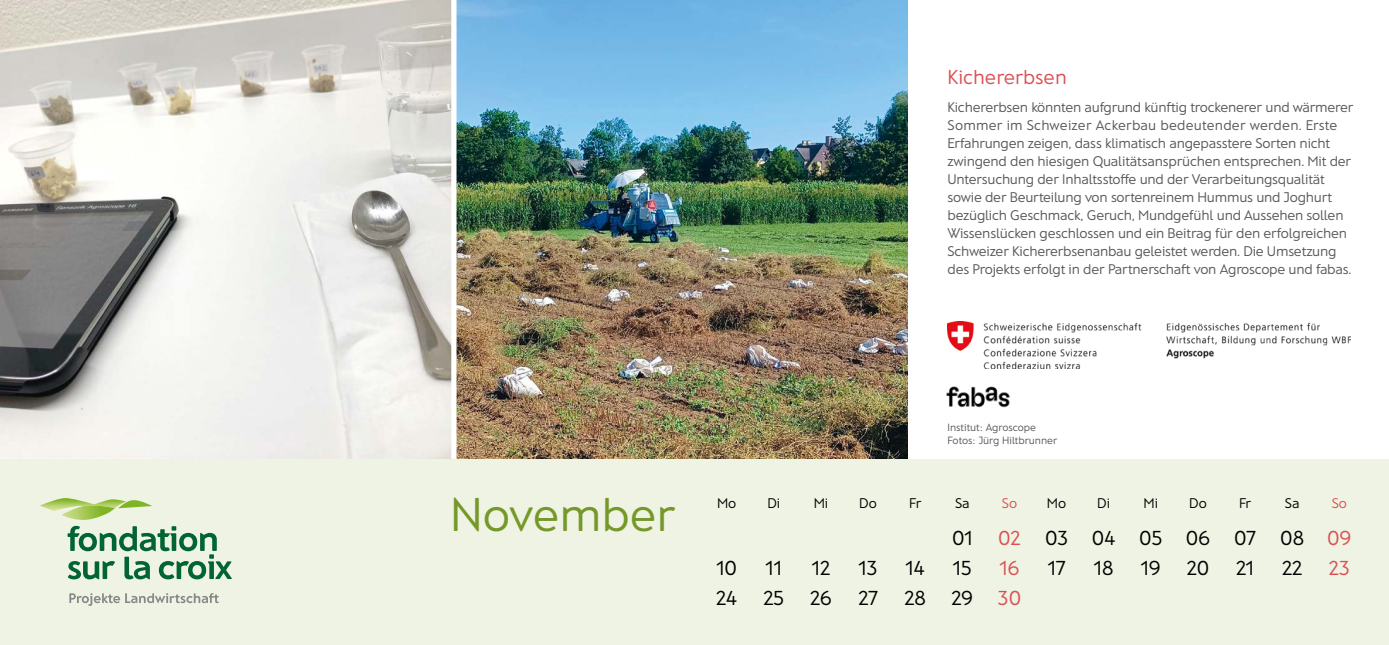
<style>
.page{position:relative;width:1389px;height:645px;background:#fff}
.page>*{position:absolute;margin:0;border:0;box-sizing:border-box;transform-origin:0 0}
.t1{font:300 47.25px "Franz Sans";color:#759829}
.t2{font:300 20.12px "Franz Sans";letter-spacing:-.005em;color:#000}
.t3{font:300 20.12px "Franz Sans";color:#db5054}
.t4{font:300 14px/18px "Franz Sans";letter-spacing:-.015em;color:#575756}
.t5{font:300 14px "Franz Sans";color:#000}
.t6{font:300 14px "Franz Sans";color:#db5054}
.t7{font:300 10.5px/13.1px "Franz Sans";color:#575756}
.s1{color:#db5054}
</style>
<div class="page">
<div style="left:0;top:459px;width:1389px;height:186px;background:#eff3e3"></div>
<svg style="left:69px;top:593px;width:150px;height:13px"></svg>
<svg style="left:40px;top:498px;width:192px;height:81px"></svg>
<img style="left:0;top:0;width:908px;height:459px">
<div style="left:451px;top:0;width:6px;height:459px;background:#fff"></div>
<img style="left:946px;top:386px;width:64px;height:22px">
<img style="left:947px;top:321px;width:403px;height:48px">
<h2 class="t3" style="left:947px;top:65px;width:121px">Kichererbsen</h2>
<p class="t4" style="left:947px;top:98px;width:408px">Kichererbsen könnten aufgrund künftig trockenerer und wärmerer Sommer im Schweizer Ackerbau bedeutender werden. Erste Erfahrungen zeigen, dass klimatisch angepasstere Sorten nicht zwingend den hiesigen Qualitätsansprüchen entsprechen. Mit der Untersuchung der Inhaltsstoffe und der Verarbeitungsqualität sowie der Beurteilung von sortenreinem Hummus und Joghurt bezüglich Geschmack, Geruch, Mundgefühl und Aussehen sollen Wissenslücken geschlossen und ein Beitrag für den erfolgreichen Schweizer Kichererbsenanbau geleistet werden. Die Umsetzung des Projekts erfolgt in der Partnerschaft von Agroscope und fabas.</p>
<p class="t7" style="left:947px;top:421px;width:112px">Institut: Agroscope<br>Fotos: Jürg Hiltbrunner</p>
<h1 class="t1" style="left:450px;top:488px;width:227px">November</h1>
<p class="t5" style="left:717px;top:496px;width:21px">Mo</p>
<p class="t5" style="left:767px;top:496px;width:14px">Di</p>
<p class="t5" style="left:814px;top:496px;width:16px">Mi</p>
<p class="t5" style="left:859px;top:496px;width:19px">Do</p>
<p class="t5" style="left:909px;top:496px;width:14px">Fr</p>
<p class="t5" style="left:955px;top:496px;width:16px">Sa</p>
<p class="t6" style="left:1002px;top:496px;width:17px">So</p>
<p class="t5" style="left:1047px;top:496px;width:21px">Mo</p>
<p class="t5" style="left:1097px;top:496px;width:14px">Di</p>
<p class="t5" style="left:1144px;top:496px;width:16px">Mi</p>
<p class="t5" style="left:1189px;top:496px;width:19px">Do</p>
<p class="t5" style="left:1239px;top:496px;width:14px">Fr</p>
<p class="t5" style="left:1285px;top:496px;width:16px">Sa</p>
<p class="t6" style="left:1332px;top:496px;width:17px">So</p>
<h2 class="t2" style="left:952px;top:527px;width:22px">01</h2>
<h2 class="t2" style="left:998px;top:527px;width:355px"><span class="s1">02</span> 03 04 05 06 07 08 <span class="s1">09</span></h2>
<h2 class="t2" style="left:716px;top:557px;width:22px">10</h2>
<h2 class="t2" style="left:766px;top:557px;width:18px">11</h2>
<h2 class="t2" style="left:812px;top:557px;width:20px">12</h2>
<h2 class="t2" style="left:859px;top:557px;width:20px">13</h2>
<h2 class="t2" style="left:905px;top:557px;width:21px">14</h2>
<h2 class="t2" style="left:953px;top:557px;width:21px">15</h2>
<h2 class="t3" style="left:1000px;top:557px;width:21px">16</h2>
<h2 class="t2" style="left:1048px;top:557px;width:19px">17</h2>
<h2 class="t2" style="left:1094px;top:557px;width:22px">18</h2>
<h2 class="t2" style="left:1141px;top:557px;width:21px">19</h2>
<h2 class="t2" style="left:1187px;top:557px;width:24px">20</h2>
<h2 class="t2" style="left:1236px;top:557px;width:19px">21</h2>
<h2 class="t2" style="left:1282px;top:557px;width:22px">22</h2>
<h2 class="t3" style="left:1329px;top:557px;width:22px">23</h2>
<h2 class="t2" style="left:716px;top:587px;width:22px">24</h2>
<h2 class="t2" style="left:763px;top:587px;width:22px">25</h2>
<h2 class="t2" style="left:810px;top:587px;width:23px">26</h2>
<h2 class="t2" style="left:858px;top:587px;width:21px">27</h2>
<h2 class="t2" style="left:905px;top:587px;width:23px">28</h2>
<h2 class="t2" style="left:952px;top:587px;width:71px">29 <span class="s1">30</span></h2>
</div>
